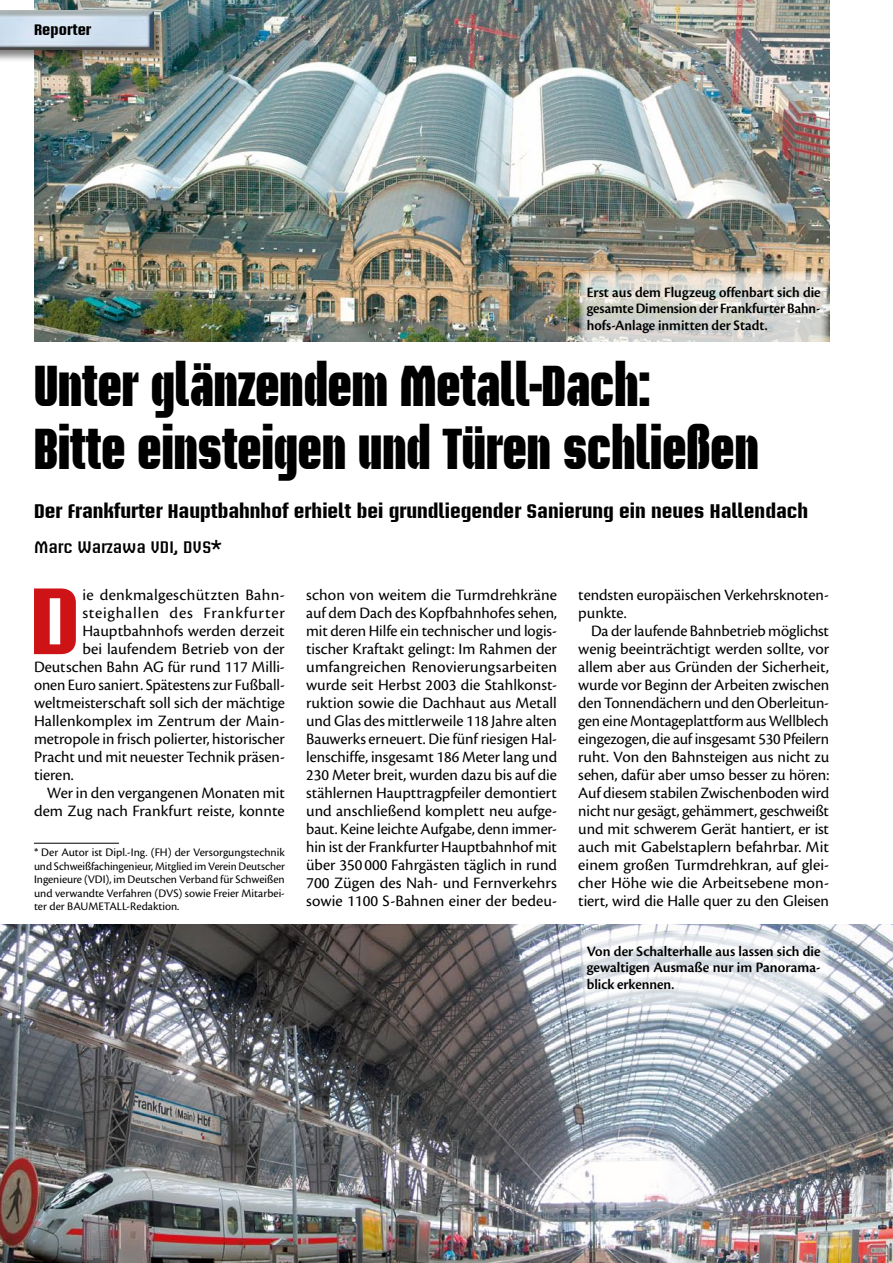
<style>
.page{position:relative;width:893px;height:1263px;background:#fff}
.page>*{position:absolute;margin:0;border:0;box-sizing:border-box;transform-origin:0 0}
.t1{font:700 93px "Briem Akademi Std";color:#cd1316}
.t2{font:900 57px/63px "Briem Akademi Std";color:#000;scale:.8 1}
.t3{font:700 19.5px "Briem Akademi Std";color:#000}
.t4{font:16.5px/18px "Cronos Pro";color:#000;text-align:justify}
.t5{font:16.5px "Cronos Pro";letter-spacing:.045em;color:#000}
.t6{font:600 16.5px "Briem Akademi Std";color:#000}
.t7{font:15px/16.5px "Cronos Pro Semibold Disp";color:#000;text-align:justify}
.t8{font:700 15px "Briem Akademi Std";color:#000}
.t9{font:12px/13.5px "Cronos Pro";color:#000;text-align:justify}
</style>
<div class="page">
<img style="left:34px;top:0;width:795px;height:342px">
<svg style="left:579px;top:271px;width:249px;height:71px;background:#d6d5cd"></svg>
<img style="left:0;top:924px;width:893px;height:339px">
<svg style="left:579px;top:930px;width:249px;height:79px"></svg>
<hr style="left:34px;top:843px;width:85px;height:1px;background:#000">
<div style="left:0;top:9px;width:168px;height:54px;background:#000;opacity:.5"></div>
<img style="left:0;top:11px;width:153px;height:38px">
<p class="t8" style="left:34px;top:22px;width:59px">Reporter</p>
<p class="t7" style="left:587px;top:284px;width:235px">Erst aus dem Flugzeug offenbart sich die gesamte Dimension der Frankfurter Bahn&shy;hofs-Anlage inmitten der Stadt.</p>
<h2 class="t2" style="left:34px;top:355px;width:907px">Unter glänzendem Metall-Dach:<br>Bitte einsteigen und Türen schließen</h2>
<p class="t3" style="left:34px;top:500px;width:776px">Der Frankfurter Hauptbahnhof erhielt bei grundliegender Sanierung ein neues Hallendach</p>
<p class="t6" style="left:34px;top:537px;width:189px">Marc Warzawa VDI, DVS*</p>
<h1 class="t1" style="left:29px;top:569px;width:53px">D</h1>
<p class="t4" style="left:82px;top:586px;width:204px">ie denkmalgeschützten Bahn-</p>
<p class="t5" style="left:82px;top:603px;width:204px">steighallen des Frankfurter</p>
<p class="t4" style="left:82px;top:622px;width:204px">Hauptbahnhofs werden derzeit</p>
<p class="t4" style="left:82px;top:640px;width:204px">bei laufendem Betrieb von der</p>
<p class="t4" style="left:34px;top:658px;width:252px">Deutschen Bahn AG für rund 117 Milli-</p>
<p class="t4" style="left:34px;top:676px;width:252px">onen Euro saniert. Spätestens zur Fußball-</p>
<p class="t4" style="left:34px;top:694px;width:252px">weltmeisterschaft soll sich der mächtige</p>
<p class="t4" style="left:34px;top:712px;width:252px">Hallenkomplex im Zentrum der Main-</p>
<p class="t4" style="left:34px;top:730px;width:252px">metropole in frisch polierter, historischer</p>
<p class="t4" style="left:34px;top:748px;width:252px">Pracht und mit neuester Technik präsen-</p>
<p class="t4" style="left:34px;top:766px;width:41px">tieren.</p>
<p class="t4" style="left:47px;top:784px;width:240px">Wer in den vergangenen Monaten mit</p>
<p class="t4" style="left:34px;top:802px;width:252px">dem Zug nach Frankfurt reiste, konnte</p>
<p class="t9" style="left:34px;top:846px;width:252px">* Der Autor ist Dipl.-Ing. (FH) der Versorgungstechnik und Schweißfachingenieur, Mitglied im Verein Deutscher Ingenieure (VDI), im Deutschen Verband für Schweißen und verwandte Verfahren (DVS) sowie Freier Mitarbei&shy;ter der BAUMETALL-Redaktion.</p>
<p class="t4" style="left:306px;top:586px;width:252px">schon von weitem die Turmdrehkräne auf dem Dach des Kopfbahnhofes sehen, mit deren Hilfe ein technischer und logis&shy;tischer Kraftakt gelingt: Im Rahmen der umfangreichen Renovierungsarbeiten wurde seit Herbst 2003 die Stahlkonst&shy;ruktion sowie die Dachhaut aus Metall und Glas des mittlerweile 118 Jahre alten Bauwerks erneuert. Die fünf riesigen Hal&shy;lenschiffe, insgesamt 186 Meter lang und 230 Meter breit, wurden dazu bis auf die stählernen Haupttragpfeiler demontiert und anschließend komplett neu aufge&shy;baut. Keine leichte Aufgabe, denn immer&shy;hin ist der Frankfurter Hauptbahnhof mit über 350 000 Fahrgästen täglich in rund 700 Zügen des Nah- und Fernverkehrs sowie 1100 S-Bahnen einer der bedeu-</p>
<p class="t4" style="left:578px;top:586px;width:252px">tendsten europäischen Verkehrsknoten&shy;punkte.</p>
<p class="t4" style="left:578px;top:622px;width:252px;text-indent:13px">Da der laufende Bahnbetrieb möglichst wenig beeinträchtigt werden sollte, vor allem aber aus Gründen der Sicherheit, wurde vor Beginn der Arbeiten zwischen den Tonnendächern und den Oberleitun&shy;gen eine Montageplattform aus Wellblech eingezogen, die auf insgesamt 530 Pfeilern ruht. Von den Bahnsteigen aus nicht zu sehen, dafür aber umso besser zu hören:<br>Auf diesem stabilen Zwischenboden wird nicht nur gesägt, gehämmert, geschweißt und mit schwerem Gerät hantiert, er ist auch mit Gabelstaplern befahrbar. Mit einem großen Turmdrehkran, auf glei&shy;cher Höhe wie die Arbeitsebene mon&shy;tiert, wird die Halle quer zu den Gleisen</p>
<p class="t7" style="left:587px;top:943px;width:235px">Von der Schalterhalle aus lassen sich die gewaltigen Ausmaße nur im Panorama&shy;blick erkennen.</p>
</div>
